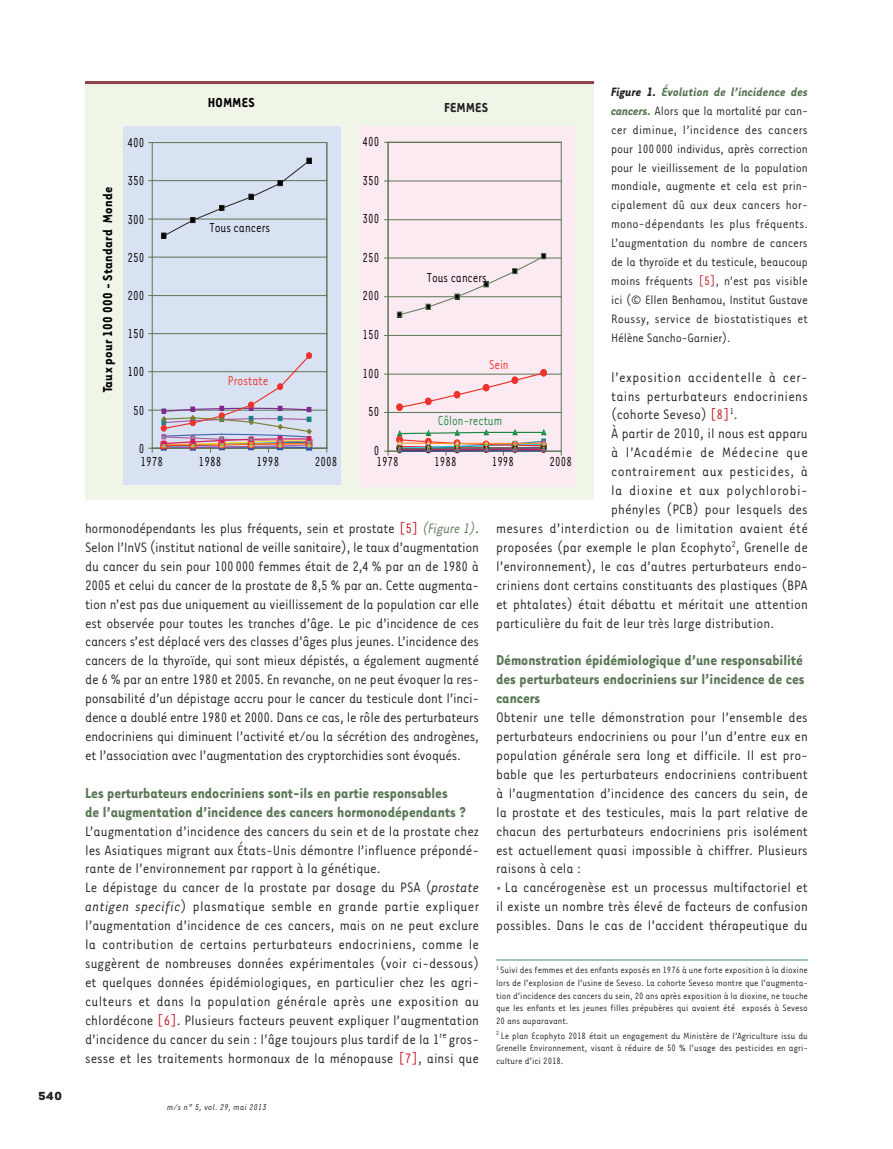
<style>
.page{position:relative;width:893px;height:1149px;background:#fff}
.page>*{position:absolute;margin:0;border:0;box-sizing:border-box;transform-origin:0 0}
.t1{font:700 16.5px/18.9px "Tarzana Narrow";color:#5a7755;text-align:justify}
.t2{font:15.75px/18.9px "Tarzana Narrow";color:#231f20;text-align:justify}
.t3{font:15.75px "Tarzana Narrow";letter-spacing:.03em;color:#231f20}
.t4{font:15.75px "Tarzana Narrow";letter-spacing:.02em;color:#231f20}
.t5{font:15.75px "Tarzana Narrow";letter-spacing:.025em;color:#231f20}
.t6{font:15.75px "Tarzana Narrow";letter-spacing:.035em;color:#231f20}
.t7{font:15px "Tarzana Narrow";letter-spacing:.005em;color:#000;scale:.89 1}
.t8{font:15px "Tarzana Narrow";letter-spacing:.005em;color:#000;scale:.88 1}
.t9{font:700 15px "Tarzana Narrow";letter-spacing:.025em;color:#000}
.t10{font:15px "Tarzana Narrow";letter-spacing:.01em;color:#198842;scale:.88 1}
.t11{font:15px "Tarzana Narrow";color:#ee312b;scale:.89 1}
.t12{font:700 15px "Tarzana Narrow";letter-spacing:.025em;color:#231f20}
.t13{font:15px "Tarzana Narrow";color:#ee312b;scale:.88 1}
.t14{font:13.95px/18.9px "Tarzana Narrow";letter-spacing:.015em;color:#231f20;text-align:justify}
.t15{font:700 13.5px "Tarzana Wide";color:#231f20}
.t16{font:10.5px/12.6px "Tarzana Narrow";color:#231f20;text-align:justify}
.t17{font:italic 9.75px "Tarzana Narrow";letter-spacing:.025em;color:#231f20}
.s1{font-weight:700;font-style:italic}
.s2{font-weight:700;font-style:italic;color:#5a7755}
.s3{color:#c4121a}
.s4{color:#5a7755}
.s5{font-style:italic;color:#5a7755}
.s6{font-style:italic}
</style>
<div class="page">
<hr style="left:496px;top:958px;width:312px;height:2px;background:#7db894">
<div style="left:85px;top:81px;width:509px;height:418px;background:#eff6e8"></div>
<div style="left:123px;top:126px;width:218px;height:358px;background:#d9e2f2"></div>
<svg style="left:152px;top:142px;width:175px;height:306px"></svg>
<hr style="left:152px;top:448px;width:175px;height:1px;background:#5a7755">
<svg style="left:161px;top:158px;width:151px;height:80px"></svg>
<img style="left:161px;top:352px;width:151px;height:100px">
<div style="left:359px;top:126px;width:216px;height:360px;background:#fceaf2"></div>
<svg style="left:387px;top:142px;width:175px;height:309px"></svg>
<hr style="left:388px;top:142px;width:1px;height:309px;background:#5a7755">
<hr style="left:388px;top:450px;width:173px;height:1px;background:#5a7755">
<svg style="left:385px;top:450px;width:4px;height:5px"></svg>
<div style="left:396px;top:403px;width:7px;height:7px;border:1px solid #ee312b;border-radius:50%"></div>
<svg style="left:397px;top:371px;width:148px;height:39px"></svg>
<div style="left:512px;top:376px;width:6px;height:7px;border:1px solid #ee312b;border-radius:50%"></div>
<div style="left:541px;top:369px;width:6px;height:7px;background:#ee312b;border-radius:50%"></div>
<div style="left:541px;top:369px;width:6px;height:7px;border:1px solid #ee312b;border-radius:50%"></div>
<div style="left:396px;top:436px;width:7px;height:7px;border:1px solid #ee312b;border-radius:50%"></div>
<div style="left:396px;top:445px;width:7px;height:7px;border:1px solid #5a7755;border-radius:50%"></div>
<svg style="left:397px;top:253px;width:149px;height:64px"></svg>
<img style="left:397px;top:429px;width:150px;height:26px">
<hr style="left:85px;top:81px;width:509px;height:3px;background:#913f4b">
<p class="t15" style="left:38px;top:1091px;width:26px">540</p>
<p class="t14" style="left:611px;top:83px;width:198px"><span class="s1">Figure 1.</span> <span class="s2">Évolution de l’incidence des cancers.</span> Alors que la mortalité par can&shy;cer diminue, l’incidence des cancers pour 100 000 individus, après correction pour le vieillissement de la population mondiale, augmente et cela est prin&shy;cipalement dû aux deux cancers hor&shy;mono-dépendants les plus fréquents.<br>L’augmentation du nombre de cancers de la thyroïde et du testicule, beaucoup moins fréquents <span class="s3">[5]</span>, n’est pas visible ici (© Ellen Benhamou, Institut Gustave Roussy, service de biostatistiques et Hélène Sancho-Garnier).</p>
<p class="t9" style="left:208px;top:97px;width:49px">HOMMES</p>
<p class="t12" style="left:444px;top:102px;width:46px">FEMMES</p>
<p class="t8" style="left:363px;top:136px;width:20px">400</p>
<p class="t7" style="left:128px;top:138px;width:21px">400</p>
<p class="t8" style="left:363px;top:175px;width:20px">350</p>
<p class="t7" style="left:128px;top:176px;width:21px">350</p>
<p class="t9" style="left:103px;top:392px;width:207px;rotate:-90deg">Taux pour 100 000 - Standard Monde</p>
<p class="t8" style="left:363px;top:214px;width:20px">300</p>
<p class="t7" style="left:128px;top:214px;width:21px">300</p>
<p class="t7" style="left:210px;top:222px;width:69px">Tous cancers</p>
<p class="t8" style="left:363px;top:252px;width:20px">250</p>
<p class="t7" style="left:128px;top:252px;width:21px">250</p>
<p class="t8" style="left:427px;top:273px;width:69px">Tous cancers</p>
<p class="t7" style="left:128px;top:291px;width:21px">200</p>
<p class="t8" style="left:363px;top:291px;width:20px">200</p>
<p class="t7" style="left:128px;top:329px;width:21px">150</p>
<p class="t8" style="left:363px;top:329px;width:20px">150</p>
<p class="t13" style="left:489px;top:359px;width:24px">Sein</p>
<p class="t7" style="left:128px;top:367px;width:21px">100</p>
<p class="t8" style="left:363px;top:368px;width:20px">100</p>
<p class="t3" style="left:611px;top:371px;width:198px">l’exposition accidentelle à cer-</p>
<p class="t4" style="left:611px;top:390px;width:198px">tains perturbateurs endocriniens</p>
<p class="t2" style="left:611px;top:406px;width:128px">(cohorte Seveso) <span class="s3">[8]</span><sup>1</sup>.</p>
<p class="t2" style="left:611px;top:425px;width:198px">À partir de 2010, il nous est apparu</p>
<p class="t6" style="left:611px;top:447px;width:198px">à l’Académie de Médecine que</p>
<p class="t5" style="left:611px;top:466px;width:198px">contrairement aux pesticides, à</p>
<p class="t3" style="left:611px;top:485px;width:198px">la dioxine et aux polychlorobi-</p>
<p class="t2" style="left:611px;top:501px;width:198px">phényles (PCB) pour lesquels des</p>
<p class="t2" style="left:496px;top:520px;width:313px">mesures d’interdiction ou de limitation avaient été</p>
<p class="t2" style="left:496px;top:539px;width:313px">proposées (par exemple le plan Ecophyto<sup>2</sup>, Grenelle de</p>
<p class="t2" style="left:496px;top:558px;width:313px">l’environnement), le cas d’autres perturbateurs endo-</p>
<p class="t2" style="left:496px;top:576px;width:313px">criniens dont certains constituants des plastiques (BPA</p>
<p class="t2" style="left:496px;top:595px;width:313px">et phtalates) était débattu et méritait une attention</p>
<p class="t2" style="left:496px;top:614px;width:280px">particulière du fait de leur très large distribution.</p>
<p class="t1" style="left:496px;top:652px;width:310px">Démonstration épidémiologique d’une responsabilité des perturbateurs endocriniens sur l’incidence de ces cancers</p>
<p class="t2" style="left:496px;top:709px;width:313px">Obtenir une telle démonstration pour l’ensemble des perturbateurs endocriniens ou pour l’un d’entre eux en population générale sera long et difficile. Il est pro&shy;bable que les perturbateurs endocriniens contribuent à l’augmentation d’incidence des cancers du sein, de la prostate et des testicules, mais la part relative de chacun des perturbateurs endocriniens pris isolément est actuellement quasi impossible à chiffrer. Plusieurs raisons à cela :</p>
<p class="t2" style="left:496px;top:879px;width:313px"><span class="s4">•</span> La cancérogenèse est un processus multifactoriel et il existe un nombre très élevé de facteurs de confusion possibles. Dans le cas de l’accident thérapeutique du</p>
<p class="t16" style="left:496px;top:964px;width:313px"><sup>1</sup> Suivi des femmes et des enfants exposés en 1976 à une forte exposition à la dioxine lors de l’explosion de l’usine de Seveso. La cohorte Seveso montre que l’augmenta&shy;tion d’incidence des cancers du sein, 20 ans après exposition à la dioxine, ne touche que les enfants et les jeunes filles prépubères qui avaient été exposés à Seveso 20 ans auparavant.</p>
<p class="t16" style="left:496px;top:1029px;width:313px"><sup>2</sup> Le plan Ecophyto 2018 était un engagement du Ministère de l’Agriculture issu du Grenelle Environnement, visant à réduire de 50 % l’usage des pesticides en agri&shy;culture d’ici 2018.</p>
<p class="t11" style="left:228px;top:376px;width:47px">Prostate</p>
<p class="t7" style="left:133px;top:405px;width:14px">50</p>
<p class="t8" style="left:368px;top:406px;width:14px">50</p>
<p class="t10" style="left:438px;top:415px;width:75px">Côlon-rectum</p>
<p class="t7" style="left:139px;top:443px;width:8px">0</p>
<p class="t8" style="left:374px;top:445px;width:8px">0</p>
<p class="t8" style="left:376px;top:456px;width:27px">1978</p>
<p class="t8" style="left:434px;top:456px;width:27px">1988</p>
<p class="t8" style="left:492px;top:456px;width:27px">1998</p>
<p class="t8" style="left:550px;top:456px;width:27px">2008</p>
<p class="t7" style="left:140px;top:457px;width:27px">1978</p>
<p class="t7" style="left:199px;top:457px;width:27px">1988</p>
<p class="t7" style="left:257px;top:457px;width:27px">1998</p>
<p class="t7" style="left:315px;top:457px;width:27px">2008</p>
<p class="t2" style="left:85px;top:520px;width:396px">hormonodépendants les plus fréquents, sein et prostate <span class="s3">[5]</span> <span class="s5">(Figure 1)</span>.<br>Selon l’InVS (institut national de veille sanitaire), le taux d’augmentation du cancer du sein pour 100 000 femmes était de 2,4 % par an de 1980 à 2005 et celui du cancer de la prostate de 8,5 % par an. Cette augmenta&shy;tion n’est pas due uniquement au vieillissement de la population car elle est observée pour toutes les tranches d’âge. Le pic d’incidence de ces cancers s’est déplacé vers des classes d’âges plus jeunes. L’incidence des cancers de la thyroïde, qui sont mieux dépistés, a également augmenté de 6 % par an entre 1980 et 2005. En revanche, on ne peut évoquer la res&shy;ponsabilité d’un dépistage accru pour le cancer du testicule dont l’inci&shy;dence a doublé entre 1980 et 2000. Dans ce cas, le rôle des perturbateurs endocriniens qui diminuent l’activité et/ou la sécrétion des androgènes, et l’association avec l’augmentation des cryptorchidies sont évoqués.</p>
<p class="t1" style="left:85px;top:784px;width:382px">Les perturbateurs endocriniens sont-ils en partie responsables de l’augmentation d’incidence des cancers hormonodépendants ?</p>
<p class="t2" style="left:85px;top:822px;width:396px;text-align:left">L’augmentation d’incidence des cancers du sein et de la prostate chez les Asiatiques migrant aux États-Unis démontre l’influence prépondé&shy;rante de l’environnement par rapport à la génétique.<br>Le dépistage du cancer de la prostate par dosage du PSA (<span class="s6">prostate antigen specific</span>) plasmatique semble en grande partie expliquer l’augmentation d’incidence de ces cancers, mais on ne peut exclure la contribution de certains perturbateurs endocriniens, comme le suggèrent de nombreuses données expérimentales (voir ci-dessous) et quelques données épidémiologiques, en particulier chez les agri&shy;culteurs et dans la population générale après une exposition au chlordécone <span class="s3">[6]</span>. Plusieurs facteurs peuvent expliquer l’augmentation d’incidence du cancer du sein : l’âge toujours plus tardif de la 1<sup>re</sup> gros&shy;sesse et les traitements hormonaux de la ménopause <span class="s3">[7]</span>, ainsi que</p>
<p class="t17" style="left:167px;top:1103px;width:101px">m/s n° 5, vol. 29, mai 2013</p>
</div>
